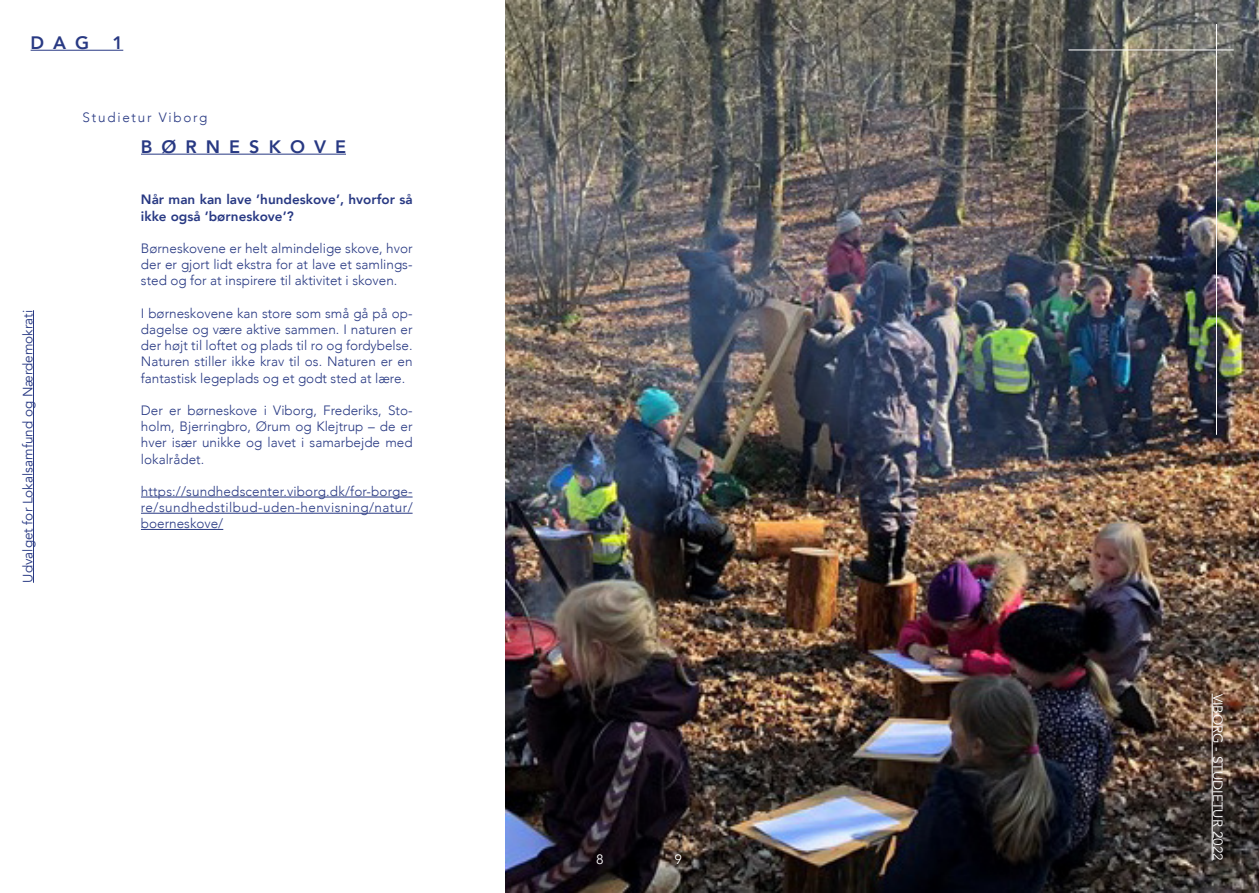
<style>
.page{position:relative;width:1259px;height:893px;background:#fff}
.page>*{position:absolute;margin:0;border:0;box-sizing:border-box;transform-origin:0 0}
.t1{font:800 18px "Avenir";letter-spacing:.5em;color:#283983}
.t2{font:300 13.5px/16.2px "Avenir";color:#283983;text-align:justify}
.t3{font:800 13.5px/16.2px "Avenir";color:#283983}
.t4{font:13.5px "Avenir";color:#283983}
.t5{font:13.5px "Avenir";color:#fff}
.t6{font:300 13.5px "Avenir";letter-spacing:.13em;color:#283983}
</style>
<div class="page">
<img style="left:505px;top:0;width:754px;height:893px">
<hr style="left:33px;top:310px;width:1px;height:273px;background:#283983">
<hr style="left:1211px;top:693px;width:1px;height:167px;background:#fff">
<hr style="left:1216px;top:24px;width:1px;height:411px;background:#fff">
<hr style="left:1068px;top:50px;width:165px;height:1px;background:#fff">
<hr style="left:141px;top:154px;width:205px;height:1px;background:#283983">
<hr style="left:31px;top:50px;width:92px;height:1px;background:#283983">
<hr style="left:141px;top:497px;width:271px;height:1px;background:#283983">
<hr style="left:141px;top:513px;width:271px;height:1px;background:#283983">
<hr style="left:141px;top:529px;width:82px;height:1px;background:#283983">
<p class="t1" style="left:31px;top:29px;width:60px">DAG</p>
<p class="t1" style="left:113px;top:29px;width:12px">1</p>
<p class="t6" style="left:83px;top:109px;width:126px">Studietur Viborg</p>
<p class="t4" style="left:20px;top:583px;width:274px;rotate:-90deg">Udvalget for Lokalsamfund og Nærdemokrati</p>
<p class="t1" style="left:141px;top:133px;width:206px">BØRNESKOVE</p>
<p class="t3" style="left:141px;top:192px;width:273px">Når man kan lave ’hundeskove’, hvorfor så ikke også ’børneskove’?</p>
<p class="t2" style="left:141px;top:240px;width:273px">Børneskovene er helt almindelige skove, hvor der er gjort lidt ekstra for at lave et samlings&shy;sted og for at inspirere til aktivitet i skoven.</p>
<p class="t2" style="left:141px;top:305px;width:273px">I børneskovene kan store som små gå på op&shy;dagelse og være aktive sammen. I naturen er der højt til loftet og plads til ro og fordybelse.<br>Naturen stiller ikke krav til os. Naturen er en fantastisk legeplads og et godt sted at lære.</p>
<p class="t2" style="left:141px;top:402px;width:273px">Der er børneskove i Viborg, Frederiks, Sto&shy;holm, Bjerringbro, Ørum og Klejtrup – de er hver især unikke og lavet i samarbejde med lokalrådet.</p>
<p class="t2" style="left:141px;top:483px;width:273px">https://sundhedscenter.viborg.dk/for-borge&shy;re/sundhedstilbud-uden-henvisning/natur/ boerneskove/</p>
<p class="t5" style="left:596px;top:852px;width:9px">8</p>
<p class="t5" style="left:674px;top:852px;width:9px">9</p>
<p class="t5" style="left:1225px;top:693px;width:168px;rotate:90deg">VIBORG - STUDIETUR 2022</p>
</div>
